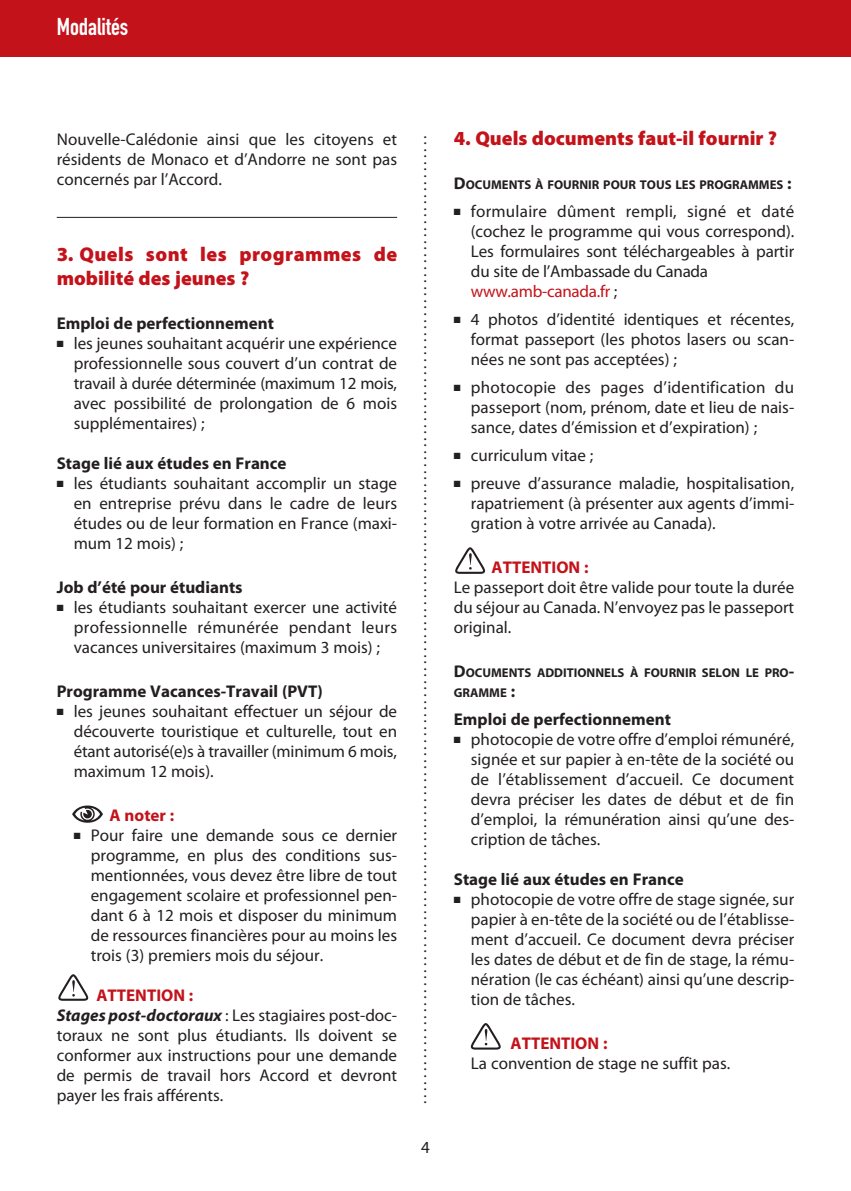
<style>
.page{position:relative;width:851px;height:1191px;background:#fff}
.page>*{position:absolute;margin:0;border:0;box-sizing:border-box;transform-origin:0 0}
.t1{font:24px "DIN Engschrift";color:#fff}
.t2{font:900 20px/24px "Myriad Pro";letter-spacing:.025em;color:#c4121a}
.t3{font:900 20px "Myriad Pro";color:#c4121a}
.t4{font:17px/20px "Myriad Pro";color:#231f20;text-align:justify}
.t5{font:700 17px "Myriad Pro";color:#231f20}
.t6{font:700 17px "Myriad Pro";color:#c4121a}
.t7{font:16px "Myriad Pro";color:#231f20}
.t8{font:700 12.8px/20px "Myriad Pro";color:#231f20}
.s1{font-weight:700;color:#c4121a}
.s2{font-weight:700;font-style:italic}
.s3{font-size:17px}
.s4{color:#c4121a}
</style>
<div class="page">
<div style="left:0;top:1px;width:850px;height:56px;background:#c4121a"></div>
<hr style="left:57px;top:217px;width:340px;height:1px;background:#231f20">
<svg style="left:72px;top:805px;width:31px;height:17px"></svg>
<svg style="left:58px;top:974px;width:30px;height:26px"></svg>
<svg style="left:471px;top:1023px;width:29px;height:26px"></svg>
<svg style="left:455px;top:547px;width:30px;height:27px"></svg>
<h1 class="t1" style="left:57px;top:18px;width:73px">Modalités</h1>
<p class="t4" style="left:57px;top:130px;width:342px">Nouvelle-Calédonie ainsi que les citoyens et résidents de Monaco et d’Andorre ne sont pas concernés par l’Accord.</p>
<p class="t2" style="left:57px;top:243px;width:342px">3. Quels sont les programmes de mobilité des jeunes ?</p>
<p class="t5" style="left:57px;top:316px;width:219px">Emploi de perfectionnement</p>
<p class="t4" style="left:74px;top:334px;width:325px;text-indent:-17px">■ les jeunes souhaitant acquérir une expérience professionnelle sous couvert d’un contrat de travail à durée déterminée (maximum 12 mois, avec possibilité de prolongation de 6 mois supplémentaires) ;</p>
<p class="t5" style="left:57px;top:456px;width:231px">Stage lié aux études en France</p>
<p class="t4" style="left:74px;top:474px;width:325px;text-indent:-17px">■ les étudiants souhaitant accomplir un stage en entreprise prévu dans le cadre de leurs études ou de leur formation en France (maxi&shy;mum 12 mois) ;</p>
<p class="t5" style="left:57px;top:580px;width:187px">Job d’été pour étudiants</p>
<p class="t4" style="left:74px;top:598px;width:325px;text-indent:-17px">■ les étudiants souhaitant exercer une activité professionnelle rémunérée pendant leurs vacances universitaires (maximum 3 mois) ;</p>
<p class="t5" style="left:57px;top:684px;width:267px">Programme Vacances-Travail (PVT)</p>
<p class="t4" style="left:74px;top:702px;width:325px;text-indent:-17px">■ les jeunes souhaitant effectuer un séjour de découverte touristique et culturelle, tout en étant autorisé(e)s à travailler (minimum 6 mois, maximum 12 mois).</p>
<p class="t6" style="left:110px;top:808px;width:66px">A noter :</p>
<p class="t4" style="left:91px;top:826px;width:308px;text-indent:-17px">■ Pour faire une demande sous ce dernier programme, en plus des conditions sus&shy;mentionnées, vous devez être libre de tout engagement scolaire et professionnel pen&shy;dant 6 à 12 mois et disposer du minimum de ressources financières pour au moins les trois (3) premiers mois du séjour.</p>
<p class="t4" style="left:57px;top:986px;width:342px;text-align:left;text-indent:40px"><span class="s1">ATTENTION :<br></span><span class="s2">Stages post-doctoraux</span> : Les stagiaires post-doc&shy;toraux ne sont plus étudiants. Ils doivent se conformer aux instructions pour une demande de permis de travail hors Accord et devront payer les frais afférents.</p>
<p class="t7" style="left:414px;top:1104px;width:970px;rotate:-90deg">....................................................................................................................................................</p>
<p class="t4" style="left:421px;top:1138px;width:10px">4</p>
<p class="t3" style="left:454px;top:130px;width:325px">4. Quels documents faut-il fournir ?</p>
<p class="t8" style="left:454px;top:175px;width:339px"><span class="s3">D</span>OCUMENTS À FOURNIR POUR TOUS LES PROGRAMMES <span class="s3">:</span></p>
<p class="t4" style="left:471px;top:202px;width:325px;text-align:left;text-indent:-17px">■ formulaire dûment rempli, signé et daté (cochez le programme qui vous correspond).<br>Les formulaires sont téléchargeables à partir du site de l’Ambassade du Canada <span class="s4">www.amb-canada.fr</span> ;</p>
<p class="t4" style="left:471px;top:310px;width:325px;text-indent:-17px">■ 4 photos d’identité identiques et récentes, format passeport (les photos lasers ou scan&shy;nées ne sont pas acceptées) ;</p>
<p class="t4" style="left:471px;top:378px;width:325px;text-indent:-17px">■ photocopie des pages d’identification du passeport (nom, prénom, date et lieu de nais&shy;sance, dates d’émission et d’expiration) ;</p>
<p class="t4" style="left:454px;top:446px;width:141px">■ curriculum vitae ;</p>
<p class="t4" style="left:471px;top:474px;width:325px;text-indent:-17px">■ preuve d’assurance maladie, hospitalisation, rapatriement (à présenter aux agents d’immi&shy;gration à votre arrivée au Canada).</p>
<p class="t6" style="left:491px;top:560px;width:98px">ATTENTION :</p>
<p class="t4" style="left:454px;top:578px;width:342px">Le passeport doit être valide pour toute la durée du séjour au Canada. N’envoyez pas le passeport original.</p>
<p class="t8" style="left:454px;top:663px;width:342px"><span class="s3">D</span>OCUMENTS ADDITIONNELS À FOURNIR SELON LE PRO<span class="s3">-<br></span>GRAMME <span class="s3">:</span></p>
<p class="t5" style="left:454px;top:712px;width:219px">Emploi de perfectionnement</p>
<p class="t4" style="left:471px;top:730px;width:325px;text-indent:-17px">■ photocopie de votre offre d’emploi rémunéré, signée et sur papier à en-tête de la société ou de l’établissement d’accueil. Ce document devra préciser les dates de début et de fin d’emploi, la rémunération ainsi qu’une des&shy;cription de tâches.</p>
<p class="t5" style="left:454px;top:872px;width:231px">Stage lié aux études en France</p>
<p class="t4" style="left:471px;top:890px;width:325px;text-indent:-17px">■ photocopie de votre offre de stage signée, sur papier à en-tête de la société ou de l’établisse&shy;ment d’accueil. Ce document devra préciser les dates de début et de fin de stage, la rému&shy;nération (le cas échéant) ainsi qu’une descrip&shy;tion de tâches.</p>
<p class="t6" style="left:510px;top:1036px;width:98px">ATTENTION :</p>
<p class="t4" style="left:471px;top:1054px;width:261px">La convention de stage ne suffit pas.</p>
</div>
